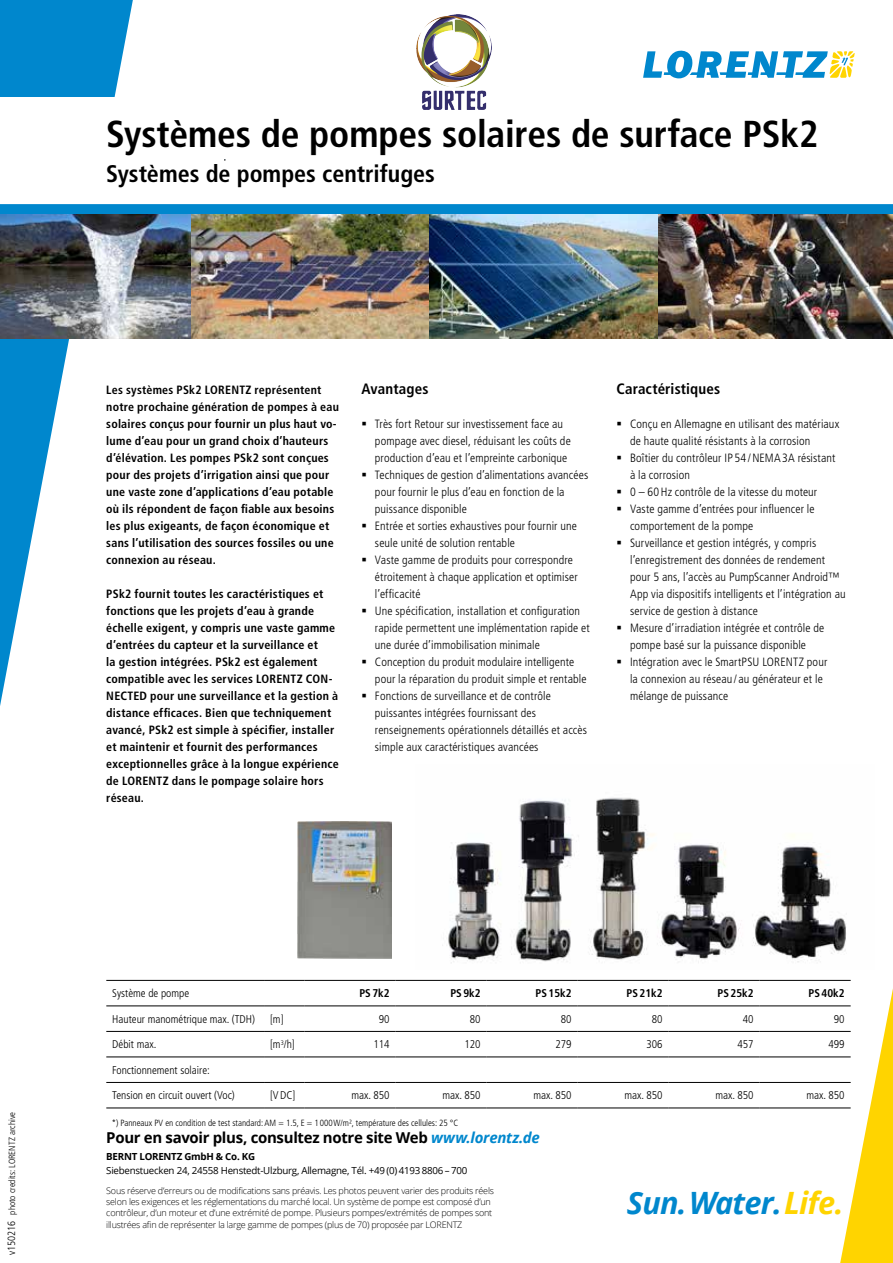
<style>
.page{position:relative;width:893px;height:1263px;background:#fff}
.page>*{position:absolute;margin:0;border:0;box-sizing:border-box;transform-origin:0 0}
.t1{font:700 condensed 37.5px "Frutiger LT Pro";letter-spacing:-.005em;color:#000}
.t2{font:italic 700 30.75px "Open Sans";letter-spacing:-.025em;color:#0087cd}
.t3{font:700 condensed 24px "Frutiger LT Pro";color:#000}
.t4{font:700 15px "Open Sans";letter-spacing:-.02em;color:#000}
.t5{font:700 condensed 15px "Frutiger LT Std";letter-spacing:.01em;color:#000}
.t6{font:300 condensed 12px/17px "Frutiger LT Std";letter-spacing:.01em;color:#000}
.t7{font:700 condensed 12px/17px "Frutiger LT Std";letter-spacing:.015em;color:#000}
.t8{font:300 condensed 11.25px "Frutiger LT Std";color:#000}
.t9{font:700 condensed 11.25px "Frutiger LT Std";color:#000}
.t10{font:300 condensed 10.5px "Frutiger LT Std";color:#000}
.t11{font:9.75px "Open Sans";letter-spacing:-.025em;color:#000}
.t12{font:700 9.75px "Open Sans";letter-spacing:-.025em;color:#000}
.t13{font:300 9px/11.2px "Open Sans";letter-spacing:-.025em;color:#000}
.t14{font:300 condensed 9px "Frutiger LT Std";color:#000}
.s1{font-style:italic;color:#0087cd}
.s2{color:#ffd400}
</style>
<div class="page">
<svg style="left:643px;top:51px;width:212px;height:27px"></svg>
<svg style="left:0;top:0;width:133px;height:706px"></svg>
<svg style="left:838px;top:979px;width:55px;height:284px"></svg>
<div style="left:0;top:98px;width:859px;height:112px;background:#fff"></div>
<svg style="left:0;top:204px;width:893px;height:10px;background:#0388cd"></svg>
<hr style="left:106px;top:980px;width:158px;height:1px;background:#000">
<hr style="left:264px;top:980px;width:41px;height:1px;background:#000">
<hr style="left:305px;top:980px;width:91px;height:1px;background:#000">
<hr style="left:396px;top:980px;width:91px;height:1px;background:#000">
<hr style="left:487px;top:980px;width:91px;height:1px;background:#000">
<hr style="left:578px;top:980px;width:91px;height:1px;background:#000">
<hr style="left:669px;top:980px;width:91px;height:1px;background:#000">
<hr style="left:760px;top:980px;width:91px;height:1px;background:#000">
<hr style="left:106px;top:1006px;width:158px;height:1px;background:#000">
<hr style="left:264px;top:1006px;width:41px;height:1px;background:#000">
<hr style="left:305px;top:1006px;width:91px;height:1px;background:#000">
<hr style="left:396px;top:1006px;width:91px;height:1px;background:#000">
<hr style="left:487px;top:1006px;width:91px;height:1px;background:#000">
<hr style="left:578px;top:1006px;width:91px;height:1px;background:#000">
<hr style="left:669px;top:1006px;width:91px;height:1px;background:#000">
<hr style="left:760px;top:1006px;width:91px;height:1px;background:#000">
<hr style="left:106px;top:1031px;width:158px;height:1px;background:#000">
<hr style="left:264px;top:1031px;width:41px;height:1px;background:#000">
<hr style="left:305px;top:1031px;width:91px;height:1px;background:#000">
<hr style="left:396px;top:1031px;width:91px;height:1px;background:#000">
<hr style="left:487px;top:1031px;width:91px;height:1px;background:#000">
<hr style="left:578px;top:1031px;width:91px;height:1px;background:#000">
<hr style="left:669px;top:1031px;width:91px;height:1px;background:#000">
<hr style="left:760px;top:1031px;width:91px;height:1px;background:#000">
<hr style="left:106px;top:1057px;width:158px;height:1px;background:#000">
<hr style="left:264px;top:1057px;width:41px;height:1px;background:#000">
<hr style="left:305px;top:1057px;width:91px;height:1px;background:#000">
<hr style="left:396px;top:1057px;width:91px;height:1px;background:#000">
<hr style="left:487px;top:1057px;width:91px;height:1px;background:#000">
<hr style="left:578px;top:1057px;width:91px;height:1px;background:#000">
<hr style="left:669px;top:1057px;width:91px;height:1px;background:#000">
<hr style="left:760px;top:1057px;width:91px;height:1px;background:#000">
<hr style="left:106px;top:1082px;width:158px;height:1px;background:#000">
<hr style="left:264px;top:1082px;width:41px;height:1px;background:#000">
<hr style="left:305px;top:1082px;width:91px;height:1px;background:#000">
<hr style="left:396px;top:1082px;width:91px;height:1px;background:#000">
<hr style="left:487px;top:1082px;width:91px;height:1px;background:#000">
<hr style="left:578px;top:1082px;width:91px;height:1px;background:#000">
<hr style="left:669px;top:1082px;width:91px;height:1px;background:#000">
<hr style="left:760px;top:1082px;width:91px;height:1px;background:#000">
<hr style="left:106px;top:1108px;width:158px;height:1px;background:#000">
<hr style="left:264px;top:1108px;width:41px;height:1px;background:#000">
<hr style="left:305px;top:1108px;width:91px;height:1px;background:#000">
<hr style="left:396px;top:1108px;width:91px;height:1px;background:#000">
<hr style="left:487px;top:1108px;width:91px;height:1px;background:#000">
<hr style="left:578px;top:1108px;width:91px;height:1px;background:#000">
<hr style="left:669px;top:1108px;width:91px;height:1px;background:#000">
<hr style="left:760px;top:1108px;width:91px;height:1px;background:#000">
<img style="left:298px;top:822px;width:94px;height:137px">
<img style="left:442px;top:797px;width:404px;height:166px">
<img style="left:0;top:214px;width:659px;height:125px">
<img style="left:659px;top:214px;width:234px;height:125px">
<img style="left:416px;top:14px;width:76px;height:95px">
<p class="t14" style="left:7px;top:1214px;width:104px;rotate:-90deg">photo credits: LORENTZ archive</p>
<p class="t10" style="left:6px;top:1255px;width:36px;rotate:-90deg">v150216</p>
<h1 class="t1" style="left:106px;top:112px;width:714px">Systèmes de pompes solaires de surface PSk2</h1>
<h3 class="t3" style="left:106px;top:159px;width:330px">Systèmes de pompes centrifuges</h3>
<p class="t7" style="left:106px;top:382px;width:234px">Les systèmes PSk2 LORENTZ représentent notre prochaine génération de pompes à eau solaires conçus pour fournir un plus haut vo&shy;lume d’eau pour un grand choix d’hauteurs d’élévation. Les pompes PSk2 sont conçues pour des projets d’irrigation ainsi que pour une vaste zone d’applications d’eau potable où ils répondent de façon fiable aux besoins les plus exigeants, de façon économique et sans l’utilisation des sources fossiles ou une connexion au réseau.</p>
<p class="t7" style="left:106px;top:586px;width:234px">PSk2 fournit toutes les caractéristiques et fonctions que les projets d’eau à grande échelle exigent, y compris une vaste gamme d’entrées du capteur et la surveillance et<br>la gestion intégrées. PSk2 est également compatible avec les services LORENTZ CON-NECTED pour une surveillance et la gestion à distance efficaces. Bien que techniquement avancé, PSk2 est simple à spécifier, installer et maintenir et fournit des performances exceptionnelles grâce à la longue expérience de LORENTZ dans le pompage solaire hors réseau.</p>
<p class="t5" style="left:361px;top:380px;width:69px">Avantages</p>
<p class="t6" style="left:375px;top:416px;width:197px">Très fort Retour sur investissement face au pompage avec diesel, réduisant les coûts de production d’eau et l’empreinte carbonique</p>
<p class="t6" style="left:375px;top:467px;width:216px">Techniques de gestion d’alimentations avancées pour fournir le plus d’eau en fonction de la puissance disponible<br>Entrée et sorties exhaustives pour fournir une seule unité de solution rentable<br>Vaste gamme de produits pour correspondre étroitement à chaque application et optimiser l’efficacité<br>Une spécification, installation et configuration rapide permettent une implémentation rapide et une durée d’immobilisation minimale Conception du produit modulaire intelligente pour la réparation du produit simple et rentable Fonctions de surveillance et de contrôle puissantes intégrées fournissant des renseignements opérationnels détaillés et accès simple aux caractéristiques avancées</p>
<p class="t5" style="left:617px;top:380px;width:105px">Caractéristiques</p>
<p class="t6" style="left:630px;top:416px;width:217px">Conçu en Allemagne en utilisant des matériaux de haute qualité résistants à la corrosion<br>Boîtier du contrôleur IP 54 /NEMA3A résistant<br>à la corrosion<br>0 – 60Hz contrôle de la vitesse du moteur<br>Vaste gamme d’entrées pour influencer le comportement de la pompe<br>Surveillance et gestion intégrés, y compris l’enregistrement des données de rendement pour 5 ans, l’accès au PumpScanner Android™ App via dispositifs intelligents et l’intégration au service de gestion à distance<br>Mesure d’irradiation intégrée et contrôle de pompe basé sur la puissance disponible Intégration avec le SmartPSU LORENTZ pour<br>la connexion au réseau / au générateur et le mélange de puissance</p>
<p class="t8" style="left:112px;top:987px;width:78px">Système de pompe</p>
<p class="t9" style="left:359px;top:987px;width:32px">PS7k2</p>
<p class="t9" style="left:450px;top:987px;width:32px">PS9k2</p>
<p class="t9" style="left:536px;top:987px;width:38px">PS15k2</p>
<p class="t9" style="left:627px;top:987px;width:38px">PS21k2</p>
<p class="t9" style="left:718px;top:987px;width:38px">PS25k2</p>
<p class="t9" style="left:809px;top:987px;width:38px">PS40k2</p>
<p class="t8" style="left:112px;top:1012px;width:144px">Hauteur manométrique max. (TDH)</p>
<p class="t8" style="left:270px;top:1012px;width:15px">[m]</p>
<p class="t8" style="left:379px;top:1012px;width:12px">90</p>
<p class="t8" style="left:470px;top:1012px;width:12px">80</p>
<p class="t8" style="left:561px;top:1012px;width:12px">80</p>
<p class="t8" style="left:652px;top:1012px;width:12px">80</p>
<p class="t8" style="left:743px;top:1012px;width:12px">40</p>
<p class="t8" style="left:834px;top:1012px;width:12px">90</p>
<p class="t8" style="left:112px;top:1038px;width:46px">Débit max.</p>
<p class="t8" style="left:270px;top:1038px;width:26px">[m<sup>3</sup>/h]</p>
<p class="t8" style="left:373px;top:1038px;width:18px">114</p>
<p class="t8" style="left:464px;top:1038px;width:18px">120</p>
<p class="t8" style="left:555px;top:1038px;width:18px">279</p>
<p class="t8" style="left:646px;top:1038px;width:18px">306</p>
<p class="t8" style="left:737px;top:1038px;width:18px">457</p>
<p class="t8" style="left:828px;top:1038px;width:18px">499</p>
<p class="t8" style="left:112px;top:1064px;width:99px">Fonctionnement solaire:</p>
<p class="t8" style="left:112px;top:1089px;width:124px">Tension en circuit ouvert (Voc)</p>
<p class="t8" style="left:270px;top:1089px;width:27px">[VDC]</p>
<p class="t8" style="left:351px;top:1089px;width:40px">max. 850</p>
<p class="t8" style="left:442px;top:1089px;width:40px">max. 850</p>
<p class="t8" style="left:533px;top:1089px;width:40px">max. 850</p>
<p class="t8" style="left:624px;top:1089px;width:40px">max. 850</p>
<p class="t8" style="left:715px;top:1089px;width:40px">max. 850</p>
<p class="t8" style="left:806px;top:1089px;width:40px">max. 850</p>
<p class="t14" style="left:112px;top:1117px;width:348px">*) Panneaux PV en condition de test standard: AM = 1.5, E = 1 000W/m², température des cellules: 25 °C</p>
<p class="t4" style="left:106px;top:1126px;width:435px">Pour en savoir plus, consultez notre site Web <span class="s1">www.lorentz.de</span></p>
<p class="t12" style="left:106px;top:1149px;width:150px">BERNT LORENTZ GmbH &amp; Co. KG</p>
<p class="t11" style="left:106px;top:1164px;width:363px">Siebenstuecken 24, 24558 Henstedt-Ulzburg, Allemagne, Tél. +49 (0) 4193 8806 – 700</p>
<p class="t13" style="left:106px;top:1185px;width:389px">Sous réserve d’erreurs ou de modifications sans préavis. Les photos peuvent varier des produits réels selon les exigences et les réglementations du marché local. Un système de pompe est composé d’un contrôleur, d’un moteur et d’une extrémité de pompe. Plusieurs pompes/extrémités de pompes sont illustrées afin de représenter la large gamme de pompes (plus de 70) proposée par LORENTZ</p>
<h2 class="t2" style="left:627px;top:1181px;width:218px">Sun. Water. <span class="s2">Life.</span></h2>
</div>
